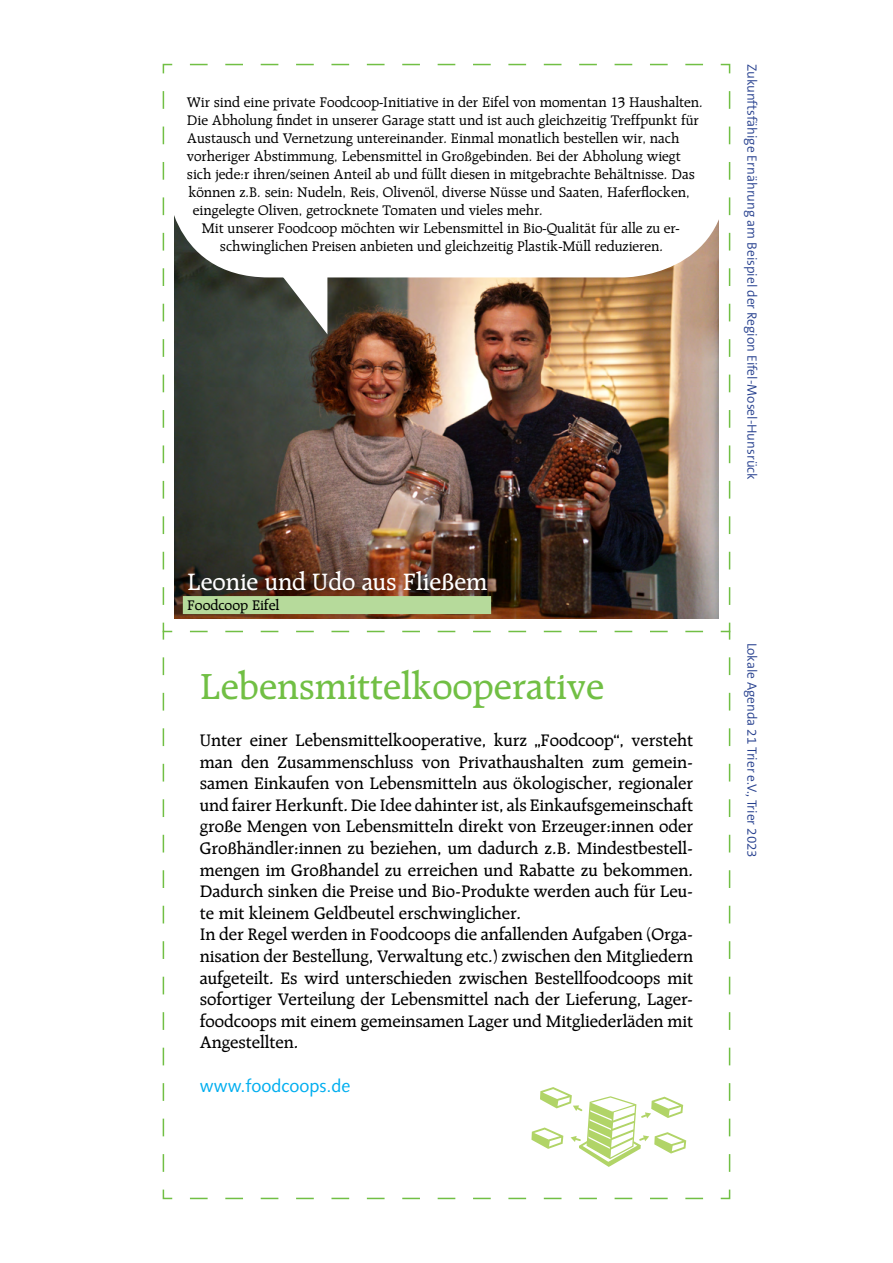
<style>
.page{position:relative;width:893px;height:1263px;background:#fff}
.page>*{position:absolute;margin:0;border:0;box-sizing:border-box;transform-origin:0 0}
.t1{font:500 39px "Raleigh";color:#71bf44}
.t2{font:500 25.5px "Raleigh";color:#fff}
.t3{font:500 18px/21.6px "Raleigh";color:#000}
.t4{font:18px "Syntax";color:#00aeef}
.t5{font:15px "Raleigh";color:#000}
.t6{font:500 15px "Raleigh";color:#000}
.t7{font:300 13.5px "The Sans B4";color:#253f8e}
</style>
<div class="page">
<img style="left:162px;top:63px;width:569px;height:566px">
<svg style="left:162px;top:629px;width:569px;height:571px"></svg>
<p class="t5" style="left:187px;top:94px;width:518px">Wir sind eine private Foodcoop-Initiative in der Eifel von momentan 13 Haushalten.</p>
<p class="t5" style="left:187px;top:112px;width:513px">Die Abholung findet in unserer Garage statt und ist auch gleichzeitig Treffpunkt für</p>
<p class="t5" style="left:187px;top:130px;width:494px">Austausch und Vernetzung untereinander. Einmal monatlich bestellen wir, nach</p>
<p class="t5" style="left:187px;top:148px;width:495px">vorheriger Abstimmung, Lebensmittel in Großgebinden. Bei der Abholung wiegt</p>
<p class="t5" style="left:187px;top:166px;width:509px">sich jede:r ihren/seinen Anteil ab und füllt diesen in mitgebrachte Behältnisse. Das</p>
<p class="t5" style="left:188px;top:184px;width:503px">können z.B. sein: Nudeln, Reis, Olivenöl, diverse Nüsse und Saaten, Haferflocken,</p>
<p class="t5" style="left:193px;top:202px;width:351px">eingelegte Oliven, getrocknete Tomaten und vieles mehr.</p>
<p class="t5" style="left:202px;top:220px;width:479px">Mit unserer Foodcoop möchten wir Lebensmittel in Bio-Qualität für alle zu er-</p>
<p class="t5" style="left:220px;top:238px;width:445px">schwinglichen Preisen anbieten und gleichzeitig Plastik-Müll reduzieren.</p>
<h2 class="t2" style="left:187px;top:568px;width:302px">Leonie und Udo aus Fließem</h2>
<p class="t6" style="left:187px;top:597px;width:94px">Foodcoop Eifel</p>
<h1 class="t1" style="left:200px;top:664px;width:406px">Lebensmittelkooperative</h1>
<p class="t3" style="left:200px;top:729px;width:495px">Unter einer Lebensmittelkooperative, kurz „Foodcoop“, versteht man den Zusammenschluss von Privathaushalten zum gemein&shy;samen Einkaufen von Lebensmitteln aus ökologischer, regionaler und fairer Herkunft. Die Idee dahinter ist, als Einkaufsgemeinschaft große Mengen von Lebensmitteln direkt von Erzeuger:innen oder Großhändler:innen zu beziehen, um dadurch z.B. Mindestbestell&shy;mengen im Großhandel zu erreichen und Rabatte zu bekommen.<br>Dadurch sinken die Preise und Bio-Produkte werden auch für Leu&shy;te mit kleinem Geldbeutel erschwinglicher.<br>In der Regel werden in Foodcoops die anfallenden Aufgaben (Orga&shy;nisation der Bestellung, Verwaltung etc.) zwischen den Mitgliedern aufgeteilt. Es wird unterschieden zwischen Bestellfoodcoops mit sofortiger Verteilung der Lebensmittel nach der Lieferung, Lager&shy;foodcoops mit einem gemeinsamen Lager und Mitgliederläden mit Angestellten.</p>
<p class="t4" style="left:200px;top:1075px;width:152px">www.foodcoops.de</p>
<p class="t7" style="left:759px;top:64px;width:418px;rotate:90deg">Zukunftsfähige Ernährung am Beispiel der Region Eifel-Mosel-Hunsrück</p>
<p class="t7" style="left:759px;top:642px;width:217px;rotate:90deg">Lokale Agenda 21 Trier e.V., Trier 2023</p>
</div>
